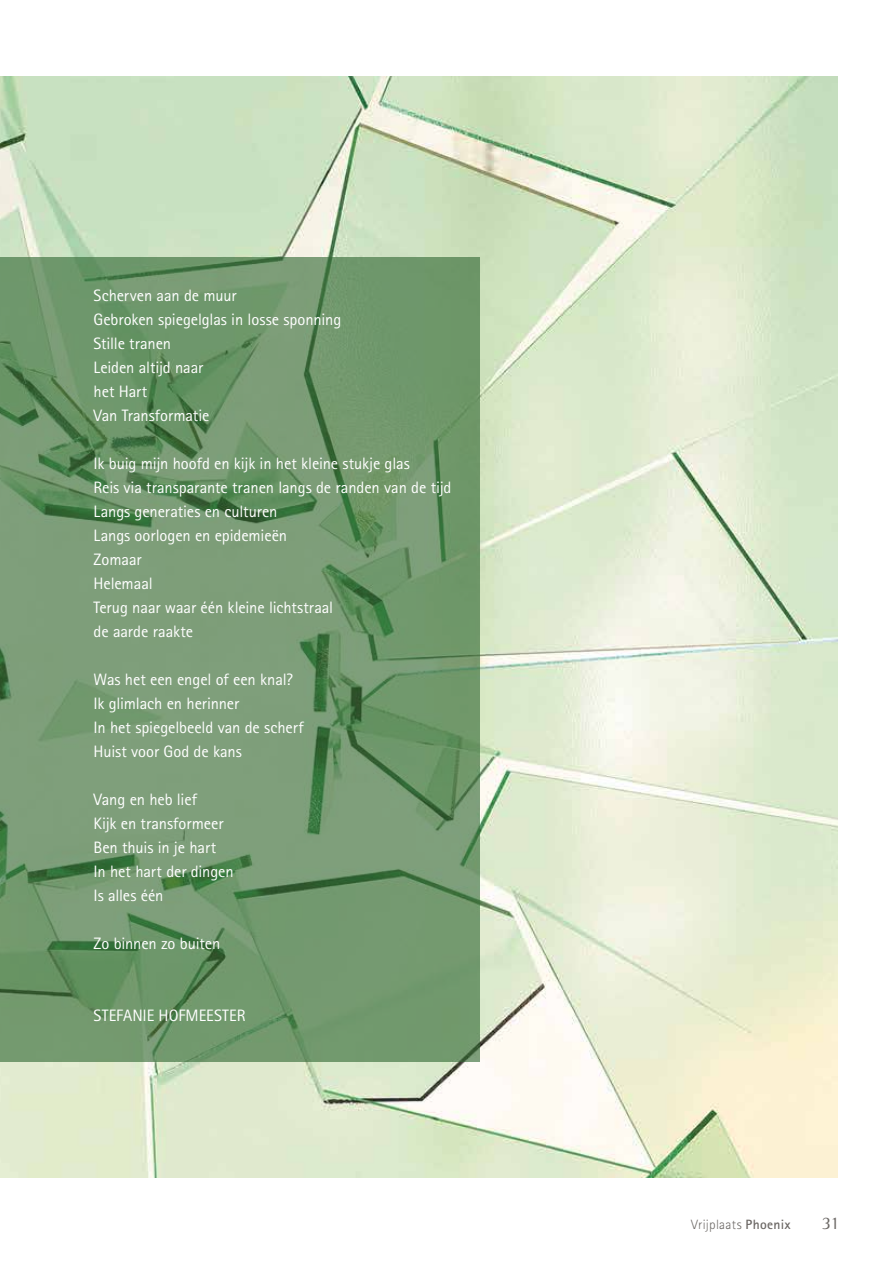
<style>
.page{position:relative;width:893px;height:1263px;background:#fff}
.page>*{position:absolute;margin:0;border:0;box-sizing:border-box;transform-origin:0 0}
.t1{font:18px "Rotis Semi Serif Std";color:#6b6764}
.t2{font:16.5px/24px "Rotis Sans Serif Std";letter-spacing:-.005em;color:#fff}
.t3{font:300 13.5px "Rotis Sans Serif Std";letter-spacing:.02em;color:#6b6764}
.s1{font-weight:700}
</style>
<div class="page">
<img style="left:0;top:77px;width:838px;height:1101px">
<svg style="left:0;top:257px;width:479px;height:804px;background:#71966d"></svg>
<p class="t2" style="left:94px;top:283px;width:249px">Scherven aan de muur<br>Gebroken spiegelglas in losse sponning<br>Stille tranen<br>Leiden altijd naar<br>het Hart<br>Van Transformatie</p>
<p class="t2" style="left:94px;top:451px;width:359px">Ik buig mijn hoofd en kijk in het kleine stukje glas<br>Reis via transparante tranen langs de randen van de tijd<br>Langs generaties en culturen<br>Langs oorlogen en epidemieën<br>Zomaar<br>Helemaal<br>Terug naar waar één kleine lichtstraal<br>de aarde raakte</p>
<p class="t2" style="left:94px;top:667px;width:212px">Was het een engel of een knal?<br>Ik glimlach en herinner<br>In het spiegelbeeld van de scherf<br>Huist voor God de kans</p>
<p class="t2" style="left:94px;top:787px;width:142px">Vang en heb lief<br>Kijk en transformeer<br>Ben thuis in je hart<br>In het hart der dingen<br>Is alles één</p>
<p class="t2" style="left:94px;top:932px;width:128px">Zo binnen zo buiten</p>
<p class="t2" style="left:94px;top:1004px;width:154px">STEFANIE HOFMEESTER</p>
<p class="t3" style="left:691px;top:1217px;width:101px">Vrijplaats <span class="s1">Phoenix</span></p>
<p class="t1" style="left:822px;top:1212px;width:19px">31</p>
</div>
